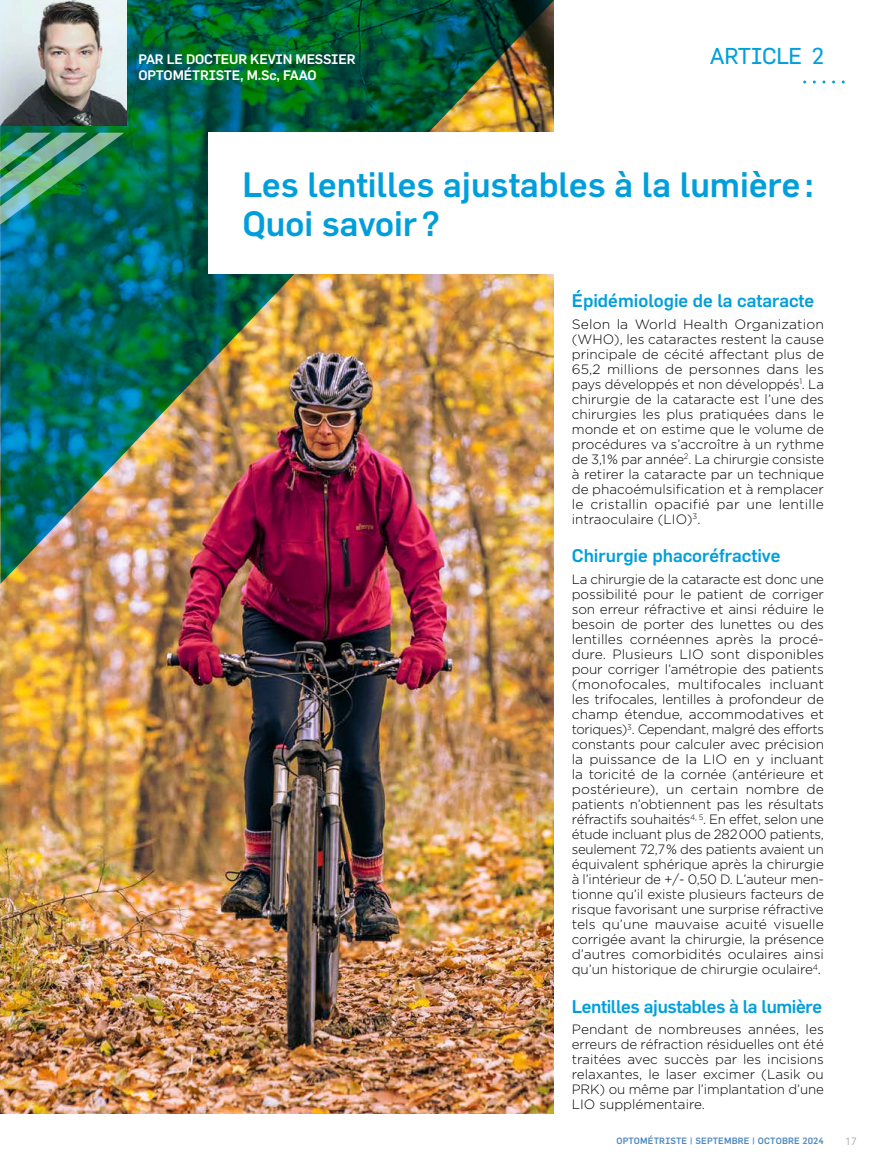
<style>
.page{position:relative;width:878px;height:1175px;background:#fff}
.page>*{position:absolute;margin:0;border:0;box-sizing:border-box;transform-origin:0 0}
.t1{font:500 34.5px/39px "Flama";color:#009fdb}
.t2{font:22.5px "Flama Basic";letter-spacing:-.02em;color:#009fdb}
.t3{font:500 18px "Flama";color:#009fdb}
.t4{font:500 18px "Flama";letter-spacing:-.02em;color:#009fdb}
.t5{font:300 13.5px/15px "Gotham HTF";color:#000;text-align:justify}
.t6{font:500 13.5px/16.5px "Flama";letter-spacing:-.01em;color:#fff}
.t7{font:10.5px "Avenir LT Std";color:#a7a9ac}
.t8{font:500 9px "Flama";letter-spacing:.02em;color:#4f8abe}
</style>
<div class="page">
<img style="left:0;top:584px;width:553px;height:529px">
<img style="left:0;top:0;width:554px;height:584px">
<svg style="left:0;top:133px;width:124px;height:102px"></svg>
<img style="left:0;top:0;width:126px;height:126px">
<div style="left:208px;top:132px;width:616px;height:142px;background:#fff"></div>
<p class="t6" style="left:138px;top:51px;width:218px">PAR LE DOCTEUR KEVIN MESSIER<br>OPTOMÉTRISTE, M.Sc, FAAO</p>
<h2 class="t2" style="left:710px;top:43px;width:116px">ARTICLE 2</h2>
<h1 class="t1" style="left:242px;top:165px;width:572px">Les lentilles ajustables à la lumière:<br>Quoi savoir?</h1>
<h3 class="t3" style="left:572px;top:290px;width:244px">Épidémiologie de la cataracte</h3>
<p class="t5" style="left:572px;top:316px;width:254px">Selon la World Health Organization (WHO), les cataractes restent la cause principale de cécité affectant plus de 65,2 millions de personnes dans les pays développés et non développés<sup>1</sup>. La chirurgie de la cataracte est l’une des chirurgies les plus pratiquées dans le monde et on estime que le volume de procédures va s’accroître à un rythme de 3,1% par année<sup>2</sup>. La chirurgie consiste à retirer la cataracte par un technique de phacoémulsification et à remplacer le cristallin opacifié par une lentille intraoculaire (LIO)<sup>3</sup>.</p>
<h3 class="t3" style="left:572px;top:545px;width:210px">Chirurgie phacoréfractive</h3>
<p class="t5" style="left:572px;top:571px;width:254px">La chirurgie de la cataracte est donc une possibilité pour le patient de corriger son erreur réfractive et ainsi réduire le besoin de porter des lunettes ou des lentilles cornéennes après la procé&shy;dure. Plusieurs LIO sont disponibles pour corriger l’amétropie des patients (monofocales, multifocales incluant les trifocales, lentilles à profondeur de champ étendue, accommodatives et toriques)<sup>3</sup>. Cependant, malgré des efforts constants pour calculer avec précision la puissance de la LIO en y incluant la toricité de la cornée (antérieure et postérieure), un certain nombre de patients n’obtiennent pas les résultats réfractifs souhaités<sup>4,</sup> <sup>5</sup>. En effet, selon une étude incluant plus de 282000 patients, seulement 72,7% des patients avaient un équivalent sphérique après la chirurgie à l’intérieur de +/- 0,50 D. L’auteur men&shy;tionne qu’il existe plusieurs facteurs de risque favorisant une surprise réfractive tels qu’une mauvaise acuité visuelle corrigée avant la chirurgie, la présence d’autres comorbidités oculaires ainsi qu’un historique de chirurgie oculaire<sup>4</sup>.</p>
<h3 class="t4" style="left:572px;top:995px;width:252px">Lentilles ajustables à la lumière</h3>
<p class="t5" style="left:572px;top:1022px;width:254px">Pendant de nombreuses années, les erreurs de réfraction résiduelles ont été traitées avec succès par les incisions relaxantes, le laser excimer (Lasik ou PRK) ou même par l’implantation d’une LIO supplémentaire.</p>
<p class="t8" style="left:616px;top:1135px;width:209px">OPTOMÉTRISTE | SEPTEMBRE | OCTOBRE 2024</p>
<p class="t7" style="left:845px;top:1134px;width:13px">17</p>
</div>
